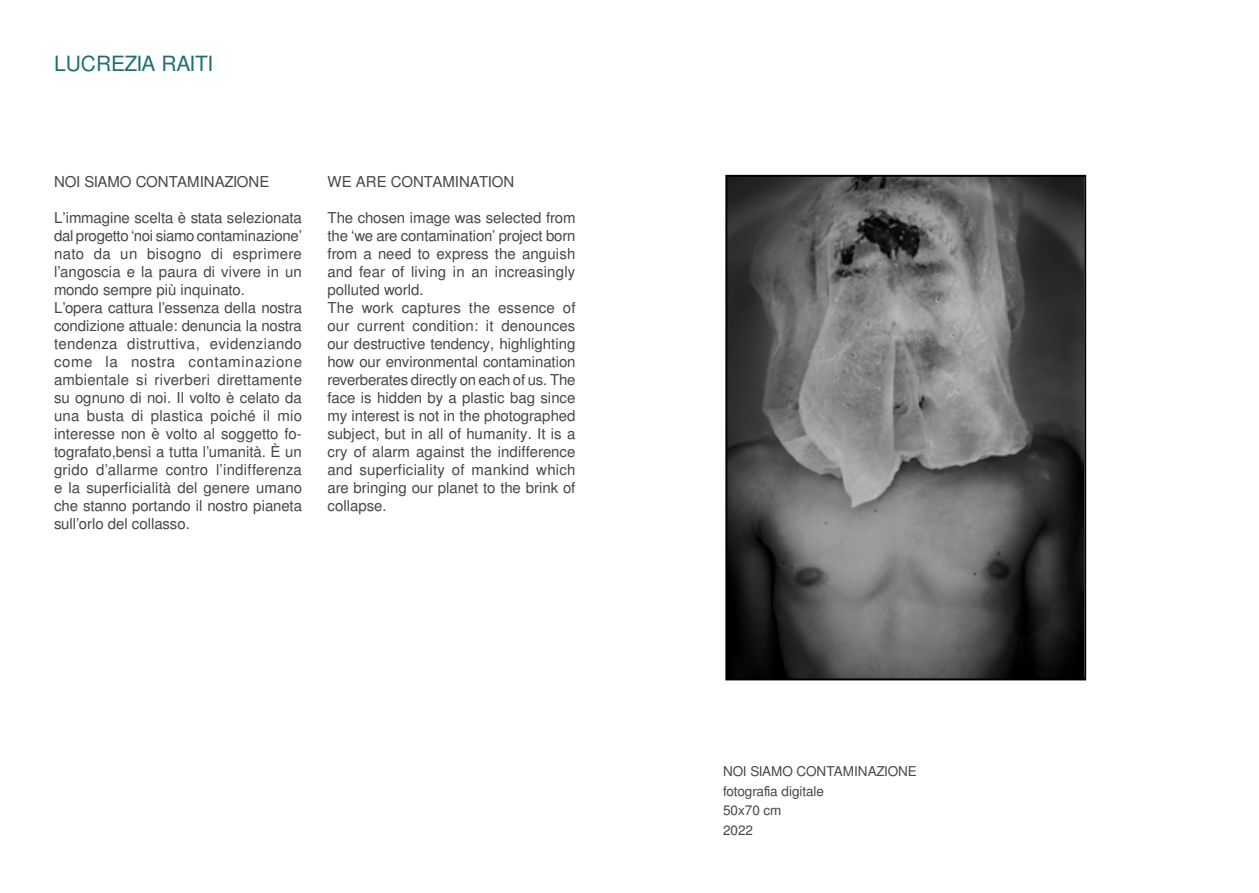
<style>
.page{position:relative;width:1259px;height:893px;background:#fff}
.page>*{position:absolute;margin:0;border:0;box-sizing:border-box;transform-origin:0 0}
.t1{font:21px "Free Sans";letter-spacing:-.01em;color:#1d706e}
.t2{font:15px/18px "Free Sans";color:#474645}
.t3{font:13.5px/19.5px "Free Sans";color:#474645}
</style>
<div class="page">
<img style="left:728px;top:178px;width:355px;height:499px">
<div style="left:725px;top:175px;width:361px;height:505px;border:2px solid #000"></div>
<h1 class="t1" style="left:54px;top:49px;width:161px">LUCREZIA RAITI</h1>
<p class="t2" style="left:54px;top:173px;width:217px">NOI SIAMO CONTAMINAZIONE</p>
<p class="t2" style="left:54px;top:209px;width:249px">L’immagine scelta è stata selezionata dal progetto ‘noi siamo contaminazione’ nato da un bisogno di esprimere l’angoscia e la paura di vivere in un mondo sempre più inquinato.<br>L’opera cattura l’essenza della nostra condizione attuale: denuncia la nostra tendenza distruttiva, evidenziando come la nostra contaminazione ambientale si riverberi direttamente su ognuno di noi. Il volto è celato da una busta di plastica poiché il mio interesse non è volto al soggetto fo&shy;tografato,bensì a tutta l’umanità. È un grido d’allarme contro l’indifferenza e la superficialità del genere umano che stanno portando il nostro pianeta sull’orlo del collasso.</p>
<p class="t2" style="left:327px;top:173px;width:188px">WE ARE CONTAMINATION</p>
<p class="t2" style="left:327px;top:209px;width:250px">The chosen image was selected from the ‘we are contamination’ project born from a need to express the anguish and fear of living in an increasingly polluted world.<br>The work captures the essence of our current condition: it denounces our destructive tendency, highlighting how our environmental contamination reverberates directly on each of us. The face is hidden by a plastic bag since my interest is not in the photographed subject, but in all of humanity. It is a cry of alarm against the indifference and superficiality of mankind which are bringing our planet to the brink of collapse.</p>
<p class="t3" style="left:723px;top:762px;width:195px">NOI SIAMO CONTAMINAZIONE fotografia digitale<br>50x70 cm<br>2022</p>
</div>
